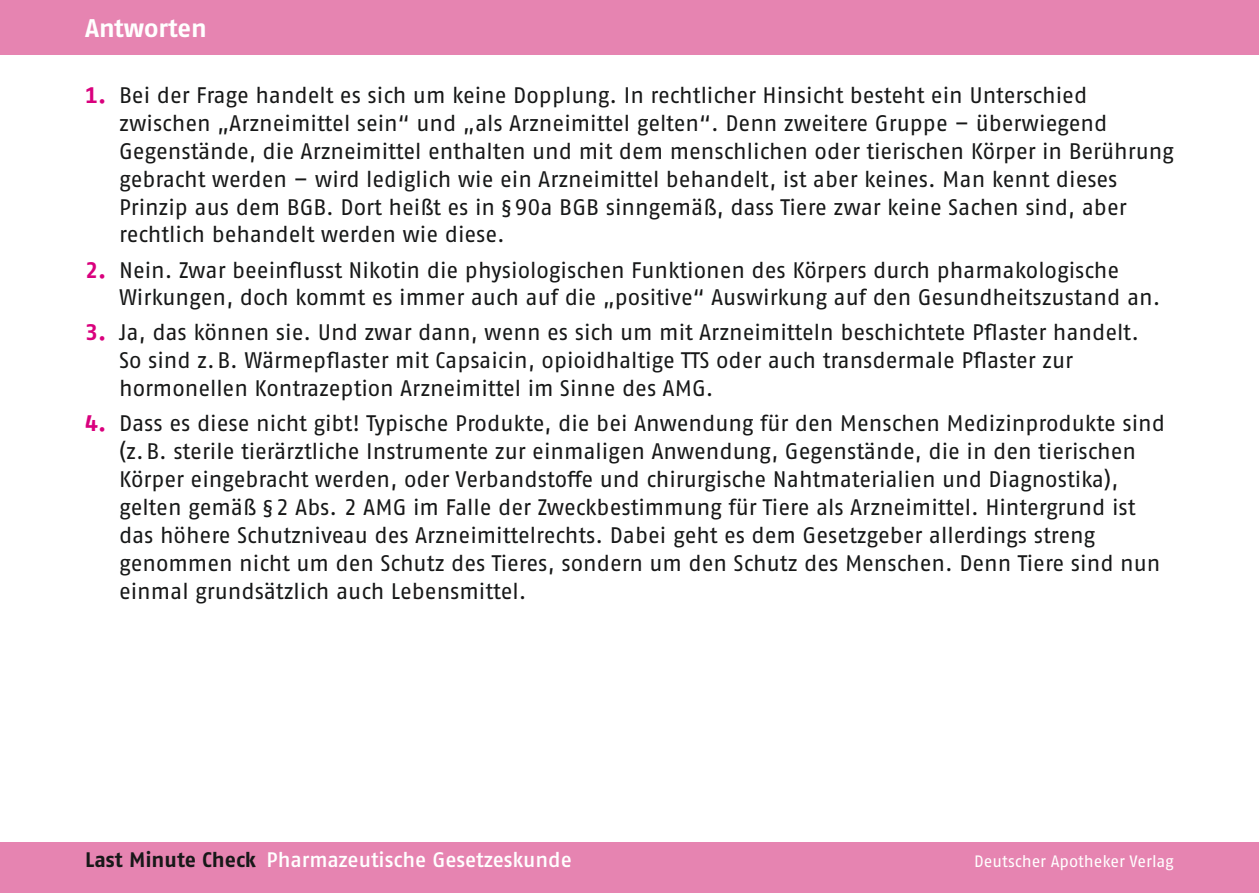
<style>
.page{position:relative;width:1259px;height:893px;background:#fff}
.page>*{position:absolute;margin:0;border:0;box-sizing:border-box;transform-origin:0 0}
.t1{font:700 25.5px "Fago Pro";letter-spacing:-.005em;color:#fff}
.t2{font:22.5px/27.9px "Fago Pro";letter-spacing:-.005em;color:#171818}
.t3{font:600 21px "Fago Pro";letter-spacing:-.005em;color:#fff}
.t4{font:16.5px "Fago Pro";letter-spacing:-.005em;color:#fff}
.s1{font-weight:700;color:#d9007d}
.s2{font-weight:700;color:#171818}
</style>
<div class="page">
<div style="left:0;top:0;width:1259px;height:55px;background:#e684b1"></div>
<div style="left:0;top:842px;width:1259px;height:51px;background:#e684b1"></div>
<p class="t1" style="left:85px;top:13px;width:123px">Antworten</p>
<p class="t2" style="left:119px;top:81px;width:1056px;text-indent:-34px"><span class="s1">1.</span> Bei der Frage handelt es sich um keine Dopplung. In rechtlicher Hinsicht besteht ein Unterschied zwischen „Arzneimittel sein“ und „als Arzneimittel gelten“. Denn zweitere Gruppe – überwiegend Gegenstände, die Arzneimittel enthalten und mit dem menschlichen oder tierischen Körper in Berührung gebracht werden – wird lediglich wie ein Arzneimittel behandelt, ist aber keines. Man kennt dieses Prinzip aus dem BGB. Dort heißt es in §90a BGB sinngemäß, dass Tiere zwar keine Sachen sind, aber rechtlich behandelt werden wie diese.</p>
<p class="t2" style="left:119px;top:256px;width:1043px;text-indent:-34px"><span class="s1">2.</span> Nein. Zwar beeinflusst Nikotin die physiologischen Funktionen des Körpers durch pharmakologische<br>Wirkungen, doch kommt es immer auch auf die „positive“ Auswirkung auf den Gesundheitszustand an.</p>
<p class="t2" style="left:119px;top:319px;width:1021px;text-indent:-34px"><span class="s1">3.</span> Ja, das können sie. Und zwar dann, wenn es sich um mit Arzneimitteln beschichtete Pflaster handelt.<br>So sind z.B. Wärmepflaster mit Capsaicin, opioidhaltige TTS oder auch transdermale Pflaster zur hormonellen Kontrazeption Arzneimittel im Sinne des AMG.</p>
<p class="t2" style="left:119px;top:409px;width:1047px;text-indent:-34px"><span class="s1">4.</span> Dass es diese nicht gibt! Typische Produkte, die bei Anwendung für den Menschen Medizinprodukte sind (z.B. sterile tierärztliche Instrumente zur einmaligen Anwendung, Gegenstände, die in den tierischen Körper eingebracht werden, oder Verbandstoffe und chirurgische Nahtmaterialien und Diagnostika), gelten gemäß §2 Abs. 2 AMG im Falle der Zweckbestimmung für Tiere als Arzneimittel. Hintergrund ist das höhere Schutzniveau des Arzneimittelrechts. Dabei geht es dem Gesetzgeber allerdings streng genommen nicht um den Schutz des Tieres, sondern um den Schutz des Menschen. Denn Tiere sind nun einmal grundsätzlich auch Lebensmittel.</p>
<p class="t3" style="left:85px;top:847px;width:488px"><span class="s2">Last Minute Check</span> Pharmazeutische Gesetzeskunde</p>
<p class="t4" style="left:974px;top:852px;width:201px">Deutscher Apotheker Verlag</p>
</div>
